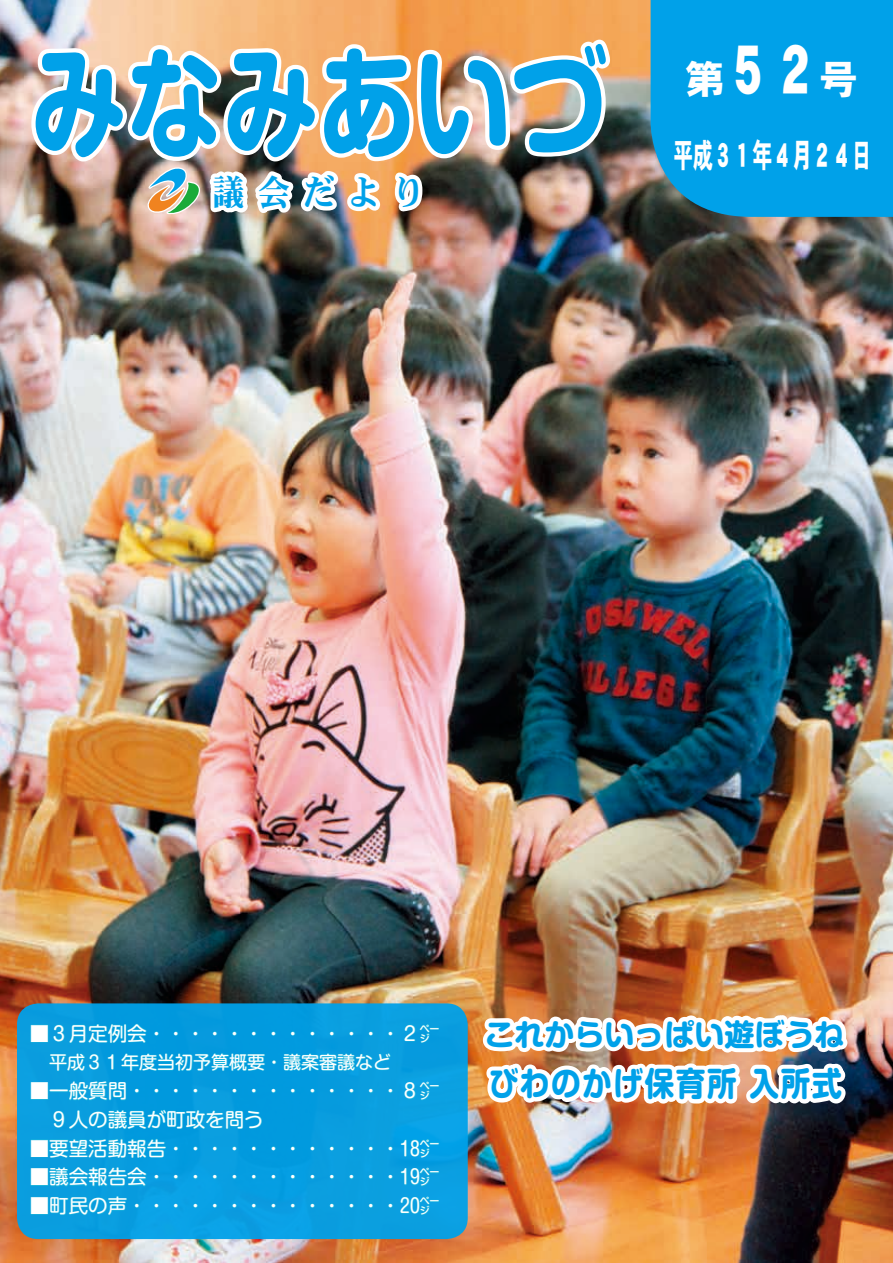
<style>
.page{position:relative;width:893px;height:1263px;background:#fff}
.page>*{position:absolute;margin:0;border:0;box-sizing:border-box;transform-origin:0 0}
.t1{font:700 120px "Shin M Go Pro";color:#00a1e9;scale:.8 1}
.t2{font:67.5px "DFHS Gothic Std W9";color:#fff;scale:.7 1}
.t3{font:39px "DFHS Gothic Std W9";color:#fff}
.t4{font:36px "DFHS Mincho Std W9";letter-spacing:.39em;color:#00a1e9;scale:.9 1}
.t5{font:700 33px "Shin M Go Pro";letter-spacing:.05em;color:#00a1e9;scale:.9 1}
.t6{font:33px "DFHS Gothic Std W9";color:#fff;scale:.6 1}
.t7{font:700 30px "Shin M Go Pro";color:#00a1e9}
.t8{font:19.5px/28.7px "Shin M Go Pro";color:#fff}
.t9{font:18px "Shin M Go Pro";color:#fff}
</style>
<div class="page">
<img style="left:0;top:0;width:893px;height:1263px">
<img style="left:479px;top:822px;width:374px;height:441px">
<div style="left:17px;top:1003px;width:451px;height:236px;background:#0a9edf;border-radius:21px"></div>
<div style="left:31px;top:1025px;width:17px;height:17px;border:1px solid #1db5db"></div>
<svg style="left:53px;top:1024px;width:93px;height:19px"></svg>
<svg style="left:404px;top:1024px;width:35px;height:19px"></svg>
<svg style="left:49px;top:1053px;width:50px;height:18px"></svg>
<svg style="left:108px;top:1054px;width:6px;height:16px"></svg>
<svg style="left:121px;top:1053px;width:144px;height:18px"></svg>
<svg style="left:283px;top:1031px;width:110px;height:40px"></svg>
<div style="left:31px;top:1082px;width:17px;height:18px;border:1px solid #1db5db"></div>
<div style="left:50px;top:1089px;width:18px;height:3px;border:1px solid #1db5db"></div>
<svg style="left:68px;top:1081px;width:58px;height:19px"></svg>
<svg style="left:193px;top:1089px;width:5px;height:4px"></svg>
<svg style="left:388px;top:1089px;width:5px;height:4px"></svg>
<svg style="left:404px;top:1081px;width:35px;height:19px"></svg>
<svg style="left:53px;top:1110px;width:209px;height:19px"></svg>
<div style="left:31px;top:1139px;width:17px;height:18px;border:1px solid #1db5db"></div>
<svg style="left:49px;top:1139px;width:117px;height:19px"></svg>
<svg style="left:232px;top:1146px;width:5px;height:4px"></svg>
<svg style="left:388px;top:1146px;width:5px;height:4px"></svg>
<div style="left:31px;top:1168px;width:17px;height:18px;border:1px solid #1db5db"></div>
<svg style="left:49px;top:1167px;width:98px;height:20px"></svg>
<svg style="left:154px;top:1175px;width:5px;height:4px"></svg>
<svg style="left:193px;top:1175px;width:5px;height:4px"></svg>
<svg style="left:232px;top:1175px;width:5px;height:4px"></svg>
<svg style="left:271px;top:1175px;width:5px;height:4px"></svg>
<svg style="left:310px;top:1175px;width:5px;height:4px"></svg>
<svg style="left:349px;top:1175px;width:5px;height:4px"></svg>
<svg style="left:388px;top:1175px;width:5px;height:4px"></svg>
<svg style="left:401px;top:1139px;width:38px;height:47px"></svg>
<div style="left:31px;top:1197px;width:17px;height:17px;border:1px solid #1db5db"></div>
<svg style="left:50px;top:1196px;width:77px;height:19px"></svg>
<svg style="left:154px;top:1203px;width:5px;height:5px"></svg>
<svg style="left:174px;top:1203px;width:4px;height:5px"></svg>
<svg style="left:193px;top:1203px;width:5px;height:5px"></svg>
<svg style="left:232px;top:1203px;width:5px;height:5px"></svg>
<svg style="left:310px;top:1204px;width:5px;height:4px"></svg>
<svg style="left:349px;top:1204px;width:5px;height:4px"></svg>
<svg style="left:388px;top:1204px;width:5px;height:4px"></svg>
<svg style="left:400px;top:1196px;width:39px;height:19px"></svg>
<div style="left:651px;top:0;width:242px;height:217px;background:#00a1e9"></div>
<img style="left:389px;top:35px;width:225px;height:194px">
<img style="left:27px;top:40px;width:391px;height:672px">
<h1 class="t1" style="left:31px;top:6px;width:721px">みなみあいづ</h1>
<h3 class="t4" style="left:213px;top:173px;width:238px">議会だより</h3>
<h3 class="t3" style="left:685px;top:58px;width:40px">第</h3>
<h2 class="t2" style="left:724px;top:34px;width:136px">５２</h2>
<h3 class="t3" style="left:819px;top:58px;width:40px">号</h3>
<h3 class="t6" style="left:673px;top:137px;width:331px">平成３１年４月２４日</h3>
<p class="t8" style="left:30px;top:1017px;width:411px">■３月定例会・・・・・・・・・・・・・２㌻</p>
<p class="t9" style="left:49px;top:1048px;width:343px">平成３１年度当初予算概要・議案審議など</p>
<p class="t8" style="left:30px;top:1074px;width:411px">■一般質問・・・・・・・・・・・・・・８㌻　９人の議員が町政を問う</p>
<p class="t8" style="left:30px;top:1132px;width:411px">■要望活動報告・・・・・・・・・・・・18㌻</p>
<p class="t8" style="left:30px;top:1160px;width:411px">■議会報告会・・・・・・・・・・・・・19㌻</p>
<p class="t8" style="left:30px;top:1189px;width:411px">■町民の声・・・・・・・・・・・・・・20㌻</p>
<h3 class="t7" style="left:484px;top:1010px;width:361px">これからいっぱい遊ぼうね</h3>
<h3 class="t5" style="left:489px;top:1057px;width:394px">びわのかげ保育所入所式</h3>
</div>
